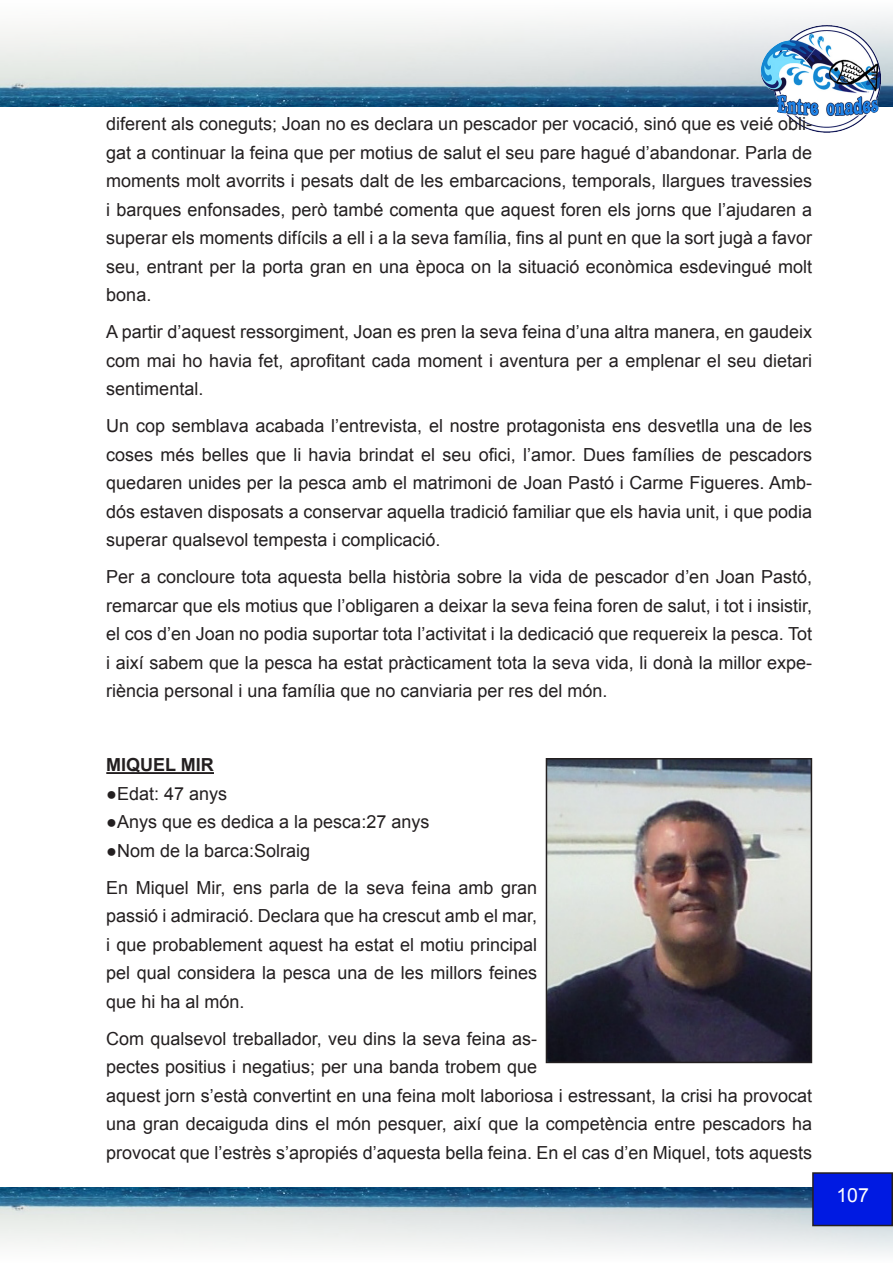
<style>
.page{position:relative;width:893px;height:1263px;background:#fff}
.page>*{position:absolute;margin:0;border:0;box-sizing:border-box;transform-origin:0 0}
.t1{font:19.5px "Arial";color:#fff}
.t2{font:18px/28.5px "Arial";color:#231f20;text-align:justify}
.t3{font:700 18px "Arial";color:#231f20}
</style>
<div class="page">
<img style="left:0;top:19px;width:745px;height:87px">
<img style="left:0;top:1188px;width:893px;height:66px">
<img style="left:745px;top:15px;width:148px;height:118px">
<hr style="left:106px;top:772px;width:108px;height:2px;background:#231f20">
<img style="left:549px;top:761px;width:260px;height:299px">
<div style="left:546px;top:758px;width:266px;height:305px;border:2px solid #231f20"></div>
<div style="left:813px;top:1173px;width:79px;height:52px;background:#001ae2"></div>
<div style="left:812px;top:1172px;width:81px;height:54px;border:2px solid #231f20"></div>
<p class="t2" style="left:106px;top:110px;width:707px">diferent als coneguts; Joan no es declara un pescador per vocació, sinó que es veié obli&shy;gat a continuar la feina que per motius de salut el seu pare hagué d’abandonar. Parla de moments molt avorrits i pesats dalt de les embarcacions, temporals, llargues travessies i barques enfonsades, però també comenta que aquest foren els jorns que l’ajudaren a superar els moments difícils a ell i a la seva família, fins al punt en que la sort jugà a favor seu, entrant per la porta gran en una època on la situació econòmica esdevingué molt bona.</p>
<p class="t2" style="left:106px;top:318px;width:707px">A partir d’aquest ressorgiment, Joan es pren la seva feina d’una altra manera, en gaudeix com mai ho havia fet, aprofitant cada moment i aventura per a emplenar el seu dietari sentimental.</p>
<p class="t2" style="left:106px;top:412px;width:707px">Un cop semblava acabada l’entrevista, el nostre protagonista ens desvetlla una de les coses més belles que li havia brindat el seu ofici, l’amor. Dues famílies de pescadors quedaren unides per la pesca amb el matrimoni de Joan Pastó i Carme Figueres. Amb&shy;dós estaven disposats a conservar aquella tradició familiar que els havia unit, i que podia superar qualsevol tempesta i complicació.</p>
<p class="t2" style="left:106px;top:563px;width:707px">Per a concloure tota aquesta bella història sobre la vida de pescador d’en Joan Pastó, remarcar que els motius que l’obligaren a deixar la seva feina foren de salut, i tot i insistir, el cos d’en Joan no podia suportar tota l’activitat i la dedicació que requereix la pesca. Tot i així sabem que la pesca ha estat pràcticament tota la seva vida, li donà la millor expe&shy;riència personal i una família que no canviaria per res del món.</p>
<p class="t3" style="left:106px;top:753px;width:109px">MIQUEL MIR</p>
<p class="t2" style="left:106px;top:779px;width:122px">●Edat: 47 anys</p>
<p class="t2" style="left:106px;top:808px;width:325px">●Anys que es dedica a la pesca:27 anys</p>
<p class="t2" style="left:106px;top:836px;width:205px">●Nom de la barca:Solraig</p>
<p class="t2" style="left:106px;top:873px;width:432px">En Miquel Mir, ens parla de la seva feina amb gran passió i admiració. Declara que ha crescut amb el mar, i que probablement aquest ha estat el motiu principal pel qual considera la pesca una de les millors feines que hi ha al món.</p>
<p class="t2" style="left:106px;top:1024px;width:707px;text-align:left">Com qualsevol treballador, veu dins la seva feina as-<br>pectes positius i negatius; per una banda trobem que<br>aquest jorn s’està convertint en una feina molt laboriosa i estressant, la crisi ha provocat una gran decaiguda dins el món pesquer, així que la competència entre pescadors ha provocat que l’estrès s’apropiés d’aquesta bella feina. En el cas d’en Miquel, tots aquests</p>
<p class="t1" style="left:836px;top:1182px;width:34px">107</p>
</div>
